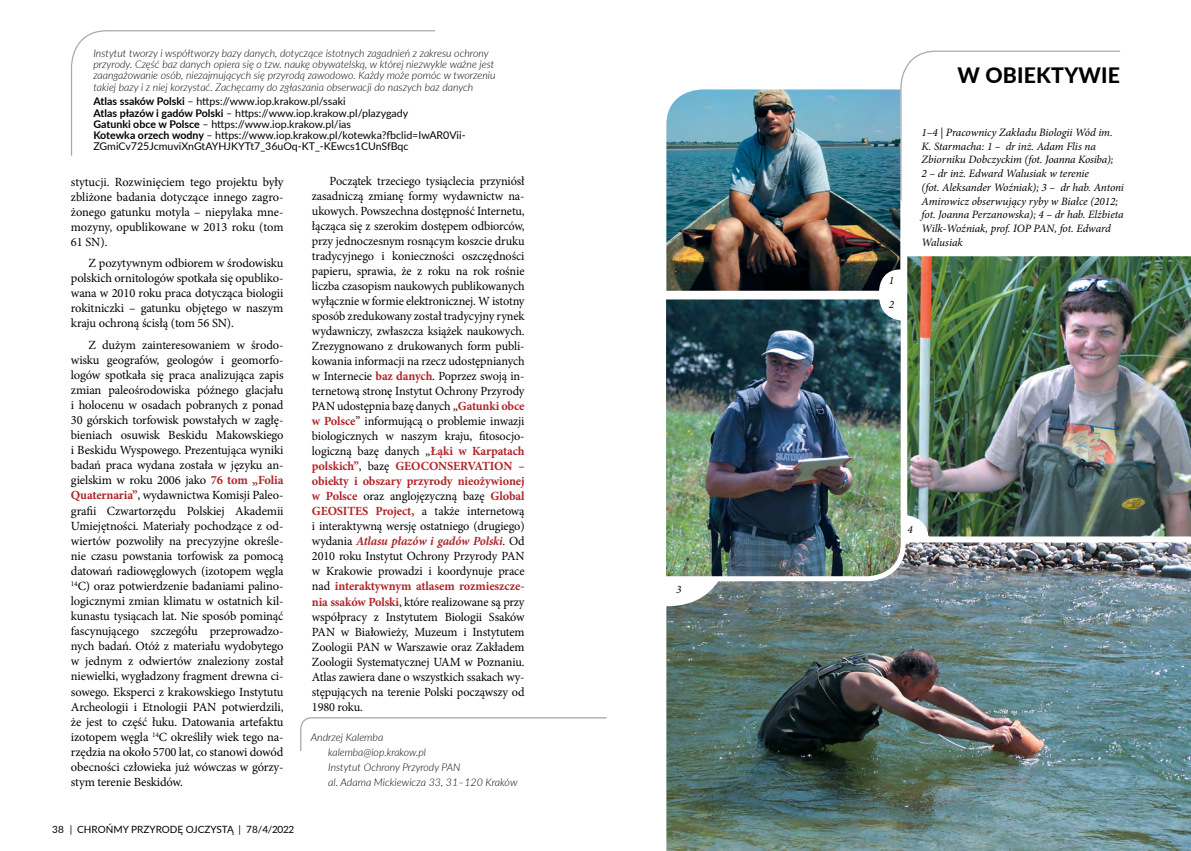
<style>
.page{position:relative;width:1191px;height:851px;background:#fff}
.page>*{position:absolute;margin:0;border:0;box-sizing:border-box;transform-origin:0 0}
.tytuł{font:800 21.25px "Lato";letter-spacing:.01em;color:#000}
.tekst{font:12.5px/15px "Minion Pro";letter-spacing:-.01em;color:#000;text-align:justify}
.zdjecie_tekst_podpis{font:italic 11.25px/13.8px "Minion Pro";letter-spacing:-.01em;color:#000}
.definicje{font:italic 300 10.62px/11.2px "Lato";color:#000}
.definicje-2{font:10.62px/11.2px "Lato";color:#000}
.afiliacje{font:italic 300 10.62px "Lato";color:#000}
.t1{font:10px "Lato";color:#000}
.s1{font-weight:700}
.s2{font-weight:700;color:#af2429}
.s3{font-weight:700;font-style:italic;color:#af2429}
</style>
<div class="page">
<svg style="left:300px;top:717px;width:307px;height:34px"></svg>
<svg style="left:71px;top:30px;width:364px;height:126px"></svg>
<img style="left:666px;top:544px;width:525px;height:306px">
<svg style="left:900px;top:50px;width:220px;height:152px"></svg>
<img style="left:900px;top:249px;width:291px;height:295px">
<img style="left:666px;top:292px;width:242px;height:291px">
<img style="left:666px;top:89px;width:234px;height:202px">
<p class="definicje" style="left:93px;top:47px;width:403px">Instytut tworzy i współtworzy bazy danych, dotyczące istotnych zagadnień z zakresu ochrony przyrody. Część baz danych opiera się o tzw. naukę obywatelską, w której niezwykle ważne jest zaangażowanie osób, niezajmujących się przyrodą zawodowo. Każdy może pomóc w tworzeniu takiej bazy i z niej korzystać. Zachęcamy do zgłaszania obserwacji do naszych baz danych</p>
<p class="definicje-2" style="left:93px;top:95px;width:254px"><span class="s1">Atlas ssaków Polski</span> – https://www.iop.krakow.pl/ssaki</p>
<p class="definicje-2" style="left:93px;top:107px;width:316px"><span class="s1">Atlas płazów i gadów Polski</span> – https://www.iop.krakow.pl/plazygady</p>
<p class="definicje-2" style="left:93px;top:118px;width:259px"><span class="s1">Gatunki obce w Polsce</span> – https://www.iop.krakow.pl/ias</p>
<p class="definicje-2" style="left:93px;top:129px;width:374px"><span class="s1">Kotewka orzech wodny</span> – https://www.iop.krakow.pl/kotewka?fbclid=IwAR0Vii-<br>ZGmiCv725JcmuviXnGtAYHJKYTt7_36uOq-KT_-KEwcs1CUnSfBqc</p>
<p class="tekst" style="left:71px;top:175px;width:214px">stytucji. Rozwinięciem tego projektu były zbliżone badania dotyczące innego zagro&shy;żonego gatunku motyla – niepylaka mne&shy;mozyny, opublikowane w 2013 roku (tom 61 SN).</p>
<p class="tekst" style="left:71px;top:255px;width:214px;text-indent:18px">Z pozytywnym odbiorem w środowisku polskich ornitologów spotkała się opubliko&shy;wana w 2010 roku praca dotycząca biologii rokitniczki – gatunku objętego w naszym kraju ochroną ścisłą (tom 56 SN).</p>
<p class="tekst" style="left:71px;top:337px;width:214px;text-indent:18px">Z dużym zainteresowaniem w środo&shy;wisku geografów, geologów i geomorfo&shy;logów spotkała się praca analizująca zapis zmian paleośrodowiska późnego glacjału i holocenu w osadach pobranych z ponad 30 górskich torfowisk powstałych w zagłę&shy;bieniach osuwisk Beskidu Makowskiego i Beskidu Wyspowego. Prezentująca wyniki badań praca wydana została w języku an&shy;gielskim w roku 2006 jako <span class="s2">76 tom „Folia Quaternaria”</span>, wydawnictwa Komisji Paleo&shy;grafii Czwartorzędu Polskiej Akademii Umiejętności. Materiały pochodzące z od&shy;wiertów pozwoliły na precyzyjne określe&shy;nie czasu powstania torfowisk za pomocą datowań radiowęglowych (izotopem węgla <sup>14</sup>C) oraz potwierdzenie badaniami palino&shy;logicznymi zmian klimatu w ostatnich kil&shy;kunastu tysiącach lat. Nie sposób pominąć fascynującego szczegółu przeprowadzo&shy;nych badań. Otóż z materiału wydobytego w jednym z odwiertów znaleziony został niewielki, wygładzony fragment drewna ci&shy;sowego. Eksperci z krakowskiego Instytutu Archeologii i Etnologii PAN potwierdzili, że jest to część łuku. Datowania artefaktu izotopem węgla <sup>14</sup>C określiły wiek tego na&shy;rzędzia na około 5700 lat, co stanowi dowód obecności człowieka już wówczas w górzy&shy;stym terenie Beskidów.</p>
<p class="t1" style="left:52px;top:822px;width:244px">38 | CHROŃMY PRZYRODĘ OJCZYSTĄ | 78/4/2022</p>
<p class="tekst" style="left:312px;top:174px;width:214px;text-indent:18px">Początek trzeciego tysiąclecia przyniósł zasadniczą zmianę formy wydawnictw na&shy;ukowych. Powszechna dostępność Internetu, łącząca się z szerokim dostępem odbiorców, przy jednoczesnym rosnącym koszcie druku tradycyjnego i konieczności oszczędności papieru, sprawia, że z roku na rok rośnie liczba czasopism naukowych publikowanych wyłącznie w formie elektronicznej. W istotny sposób zredukowany został tradycyjny rynek wydawniczy, zwłaszcza książek naukowych.<br>Zrezygnowano z drukowanych form publi&shy;kowania informacji na rzecz udostępnianych w Internecie <span class="s2">baz danych</span>. Poprzez swoją in&shy;ternetową stronę Instytut Ochrony Przyrody PAN udostępnia bazę danych „<span class="s2">Gatunki obce w Polsce</span>” informującą o problemie inwazji biologicznych w naszym kraju, fitosocjo&shy;logiczną bazę danych „<span class="s2">Łąki w Karpatach polskich”</span>, bazę <span class="s2">GEOCONSERVATION – obiekty i obszary przyrody nieożywionej w Polsce</span> oraz anglojęzyczną bazę <span class="s2">Global GEOSITES Project,</span> a także internetową i interaktywną wersję ostatniego (drugiego) wydania <span class="s3">Atlasu płazów i gadów Polski</span>. Od 2010 roku Instytut Ochrony Przyrody PAN w Krakowie prowadzi i koordynuje prace nad <span class="s2">interaktywnym atlasem rozmieszcze&shy;nia ssaków Polski</span>, które realizowane są przy współpracy z Instytutem Biologii Ssaków PAN w Białowieży, Muzeum i Instytutem Zoologii PAN w Warszawie oraz Zakładem Zoologii Systematycznej UAM w Poznaniu.<br>Atlas zawiera dane o wszystkich ssakach wy&shy;stępujących na terenie Polski począwszy od 1980 roku.</p>
<p class="afiliacje" style="left:311px;top:729px;width:74px">Andrzej Kalemba</p>
<p class="afiliacje" style="left:328px;top:744px;width:99px">kalemba@iop.krakow.pl</p>
<p class="afiliacje" style="left:328px;top:759px;width:134px">Instytut Ochrony Przyrody PAN</p>
<p class="afiliacje" style="left:328px;top:774px;width:191px">al. Adama Mickiewicza 33, 31–120 Kraków</p>
<p class="zdjecie_tekst_podpis" style="left:676px;top:582px;width:7px">3</p>
<p class="zdjecie_tekst_podpis" style="left:889px;top:273px;width:7px">1</p>
<p class="zdjecie_tekst_podpis" style="left:889px;top:297px;width:7px">2</p>
<p class="tytuł" style="left:957px;top:59px;width:164px">W OBIEKTYWIE</p>
<p class="zdjecie_tekst_podpis" style="left:921px;top:125px;width:204px">1–4 | Pracownicy Zakładu Biologii Wód im.<br>K. Starmacha: 1 – dr inż. Adam Flis na Zbiorniku Dobczyckim (fot. Joanna Kosiba);<br>2 – dr inż. Edward Walusiak w terenie<br>(fot. Aleksander Woźniak); 3 – dr hab. Antoni Amirowicz obserwujący ryby w Białce (2012; fot. Joanna Perzanowska); 4 – dr hab. Elżbieta Wilk-Woźniak, prof. IOP PAN, fot. Edward Walusiak</p>
<p class="zdjecie_tekst_podpis" style="left:907px;top:522px;width:7px">4</p>
</div>
